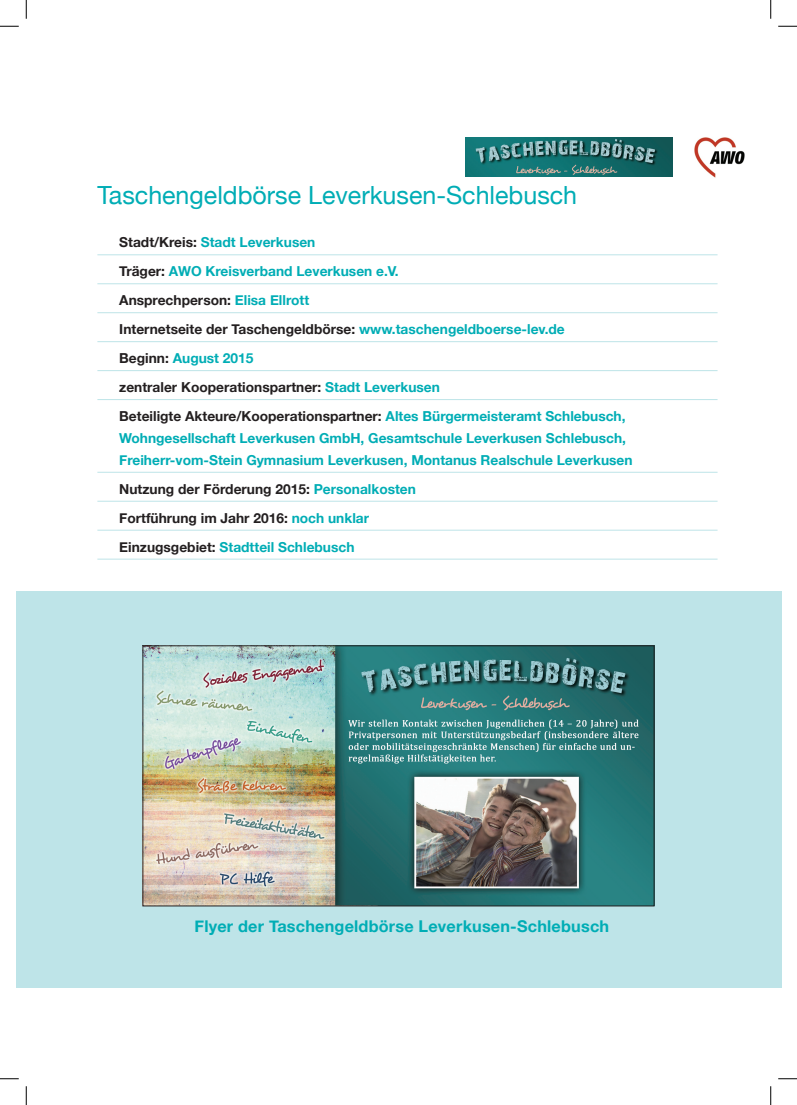
<style>
.page{position:relative;width:797px;height:1105px;background:#fff}
.page>*{position:absolute;margin:0;border:0;box-sizing:border-box;transform-origin:0 0}
.t1{font:25px "Helvetica Neue";color:#00adb5}
.t2{font:700 16.25px "Helvetica Neue";letter-spacing:.01em;color:#00adb5}
.t3{font:700 13.75px/29px "Helvetica Neue";color:#231f20}
.t4{font:700 13.75px/21.9px "Helvetica Neue";color:#00adb5}
.s1{color:#00adb5}
</style>
<div class="page">
<hr style="left:97px;top:254px;width:620px;height:1px;background:#bee4e8">
<hr style="left:97px;top:283px;width:620px;height:1px;background:#bee4e8">
<hr style="left:97px;top:312px;width:620px;height:1px;background:#bee4e8">
<hr style="left:97px;top:341px;width:620px;height:1px;background:#bee4e8">
<hr style="left:97px;top:370px;width:620px;height:1px;background:#bee4e8">
<hr style="left:97px;top:399px;width:620px;height:1px;background:#bee4e8">
<hr style="left:97px;top:472px;width:620px;height:1px;background:#bee4e8">
<hr style="left:97px;top:501px;width:620px;height:1px;background:#bee4e8">
<hr style="left:97px;top:530px;width:620px;height:1px;background:#bee4e8">
<hr style="left:97px;top:559px;width:620px;height:1px;background:#bee4e8">
<div style="left:16px;top:591px;width:765px;height:396px;background:#bee4e8"></div>
<img style="left:144px;top:647px;width:508px;height:257px">
<div style="left:142px;top:645px;width:512px;height:261px;border:1px solid #231f20"></div>
<svg style="left:465px;top:137px;width:208px;height:40px"></svg>
<img style="left:465px;top:138px;width:207px;height:39px">
<img style="left:694px;top:137px;width:51px;height:41px">
<svg style="left:0;top:25px;width:19px;height:2px"></svg>
<svg style="left:778px;top:25px;width:19px;height:2px"></svg>
<svg style="left:0;top:1078px;width:19px;height:1px"></svg>
<svg style="left:778px;top:1078px;width:19px;height:1px"></svg>
<svg style="left:25px;top:0;width:2px;height:19px"></svg>
<svg style="left:25px;top:1086px;width:2px;height:19px"></svg>
<svg style="left:770px;top:0;width:1px;height:19px"></svg>
<svg style="left:770px;top:1086px;width:1px;height:19px"></svg>
<h1 class="t1" style="left:97px;top:177px;width:481px">Taschengeldbörse Leverkusen-Schlebusch</h1>
<p class="t3" style="left:119px;top:228px;width:508px">Stadt/Kreis: <span class="s1">Stadt Leverkusen<br></span>Träger: <span class="s1">AWO Kreisverband Leverkusen e.V.<br></span>Ansprechperson: <span class="s1">Elisa Ellrott<br></span>Internetseite der Taschengeldbörse: <span class="s1">www.taschengeldboerse-lev.de<br></span>Beginn: <span class="s1">August 2015<br></span>zentraler Kooperationspartner: <span class="s1">Stadt Leverkusen<br></span>Beteiligte Akteure/Kooperationspartner: <span class="s1">Altes Bürgermeisteramt Schlebusch,</span></p>
<p class="t4" style="left:119px;top:427px;width:515px">Wohngesellschaft Leverkusen GmbH, Gesamtschule Leverkusen Schlebusch,<br>Freiherr-vom-Stein Gymnasium Leverkusen, Montanus Realschule Leverkusen</p>
<p class="t3" style="left:119px;top:475px;width:298px">Nutzung der Förderung 2015: <span class="s1">Personalkosten<br></span>Fortführung im Jahr 2016: <span class="s1">noch unklar<br></span>Einzugsgebiet: <span class="s1">Stadtteil Schlebusch</span></p>
<p class="t2" style="left:194px;top:913px;width:416px">Flyer der Taschengeldbörse Leverkusen-Schlebusch</p>
</div>
